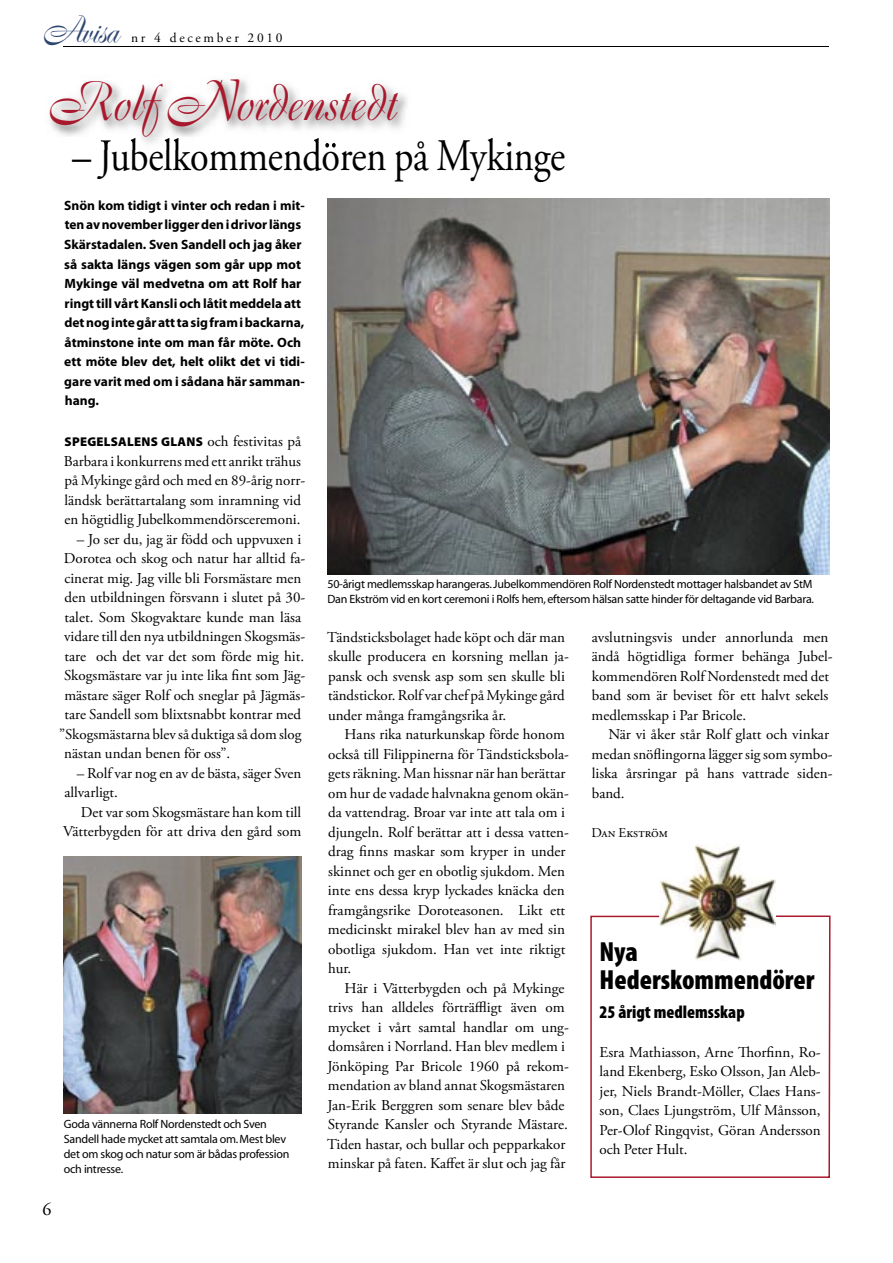
<style>
.page{position:relative;width:893px;height:1263px;background:#fff}
.page>*{position:absolute;margin:0;border:0;box-sizing:border-box;transform-origin:0 0}
.t1{font:54px "Boulevard";letter-spacing:-.01em;color:#a9192d;scale:.9 1}
.t2{font:45px "Adobe Garamond Pro";letter-spacing:-.01em;color:#000;scale:.85 1}
.t3{font:42.9px "Edwardian Script ITC";color:#2f4671;scale:.86 1}
.t4{font:900 condensed 27.75px/28.5px "Myriad Pro";color:#000}
.t5{font:900 condensed 18px "Myriad Pro";color:#000}
.t6{font:18px "Adobe Garamond Pro";color:#000}
.t7{font:15px/19.5px "Adobe Garamond Pro";color:#000}
.t8{font:700 13.5px/19.5px "Myriad Pro";color:#000}
.t9{font:13.5px "Adobe Garamond Pro";letter-spacing:.2em;color:#000}
.t10{font:900 12.75px "Myriad Pro";letter-spacing:.02em;color:#000}
.t11{font:12px/15px "Myriad";letter-spacing:-.02em;color:#000}
.s1{font-family:"Boulevard";font-size:36.75px}
.s2{font-family:"Adobe Garamond Pro";font-weight:400;font-size:15px}
</style>
<div class="page">
<svg style="left:590px;top:915px;width:240px;height:263px"></svg>
<hr style="left:64px;top:46px;width:765px;height:1px;background:#000">
<img style="left:327px;top:199px;width:502px;height:375px">
<img style="left:64px;top:857px;width:238px;height:256px">
<img style="left:50px;top:80px;width:357px;height:58px">
<img style="left:100px;top:138px;width:236px;height:12px">
<img style="left:659px;top:844px;width:117px;height:117px">
<h3 class="t3" style="left:42px;top:5px;width:90px"><span class="s1">A</span>visa</h3>
<p class="t9" style="left:131px;top:29px;width:153px">nr 4 december 2010</p>
<h1 class="t1" style="left:47px;top:67px;width:389px">Rolf Nordenstedt</h1>
<h2 class="t2" style="left:72px;top:129px;width:582px">– Jubelkommendören på Mykinge</h2>
<p class="t8" style="left:64px;top:196px;width:242px">Snön kom tidigt i vinter och redan i mit&shy;ten av november ligger den i drivor längs Skärstadalen. Sven Sandell och jag åker så sakta längs vägen som går upp mot Mykinge väl medvetna om att Rolf har ringt till vårt Kansli och låtit meddela att det nog inte går att ta sig fram i backarna, åtminstone inte om man får möte. Och ett möte blev det, helt olikt det vi tidi&shy;gare varit med om i sådana här samman&shy;hang.</p>
<p class="t10" style="left:65px;top:435px;width:238px">SPEGELSALENS GLANS <span class="s2">och festivitas på</span></p>
<p class="t7" style="left:64px;top:452px;width:243px">Barbara i konkurrens med ett anrikt trähus på Mykinge gård och med en 89-årig norr&shy;ländsk berättartalang som inramning vid en högtidlig Jubelkommendörsceremoni.</p>
<p class="t7" style="left:77px;top:530px;width:226px">– Jo ser du, jag är född och uppvuxen i</p>
<p class="t7" style="left:64px;top:549px;width:243px">Dorotea och skog och natur har alltid fa-</p>
<p class="t7" style="left:64px;top:569px;width:238px">cinerat mig. Jag ville bli Forsmästare men</p>
<p class="t7" style="left:64px;top:588px;width:242px">den utbildningen försvann i slutet på 30-</p>
<p class="t7" style="left:65px;top:608px;width:238px">talet. Som Skogvaktare kunde man läsa</p>
<p class="t7" style="left:64px;top:627px;width:243px">vidare till den nya utbildningen Skogsmäs-</p>
<p class="t7" style="left:65px;top:647px;width:241px">tare och det var det som förde mig hit.</p>
<p class="t7" style="left:64px;top:666px;width:243px">Skogsmästare var ju inte lika fint som Jäg-</p>
<p class="t7" style="left:64px;top:686px;width:242px">mästare säger Rolf och sneglar på Jägmäs-</p>
<p class="t7" style="left:65px;top:705px;width:238px">tare Sandell som blixtsnabbt kontrar med</p>
<p class="t7" style="left:59px;top:725px;width:244px">”Skogsmästarna blev så duktiga så dom slog</p>
<p class="t7" style="left:64px;top:744px;width:167px">nästan undan benen för oss”.</p>
<p class="t7" style="left:64px;top:764px;width:238px;text-indent:12px">– Rolf var nog en av de bästa, säger Sven allvarligt.</p>
<p class="t7" style="left:63px;top:803px;width:240px;text-align:right">Det var som Skogsmästare han kom till<br>Vätterbygden för att driva den gård som</p>
<p class="t6" style="left:43px;top:1199px;width:10px">6</p>
<p class="t11" style="left:64px;top:1117px;width:227px">Goda vännerna Rolf Nordenstedt och Sven Sandell hade mycket att samtala om. Mest blev det om skog och natur som är bådas profession och intresse.</p>
<p class="t11" style="left:327px;top:577px;width:488px">50-årigt medlemsskap harangeras. Jubelkommendören Rolf Nordenstedt mottager halsbandet av StM<br>Dan Ekström vid en kort ceremoni i Rolfs hem, eftersom hälsan satte hinder för deltagande vid Barbara.</p>
<p class="t7" style="left:327px;top:628px;width:243px">Tändsticksbolaget hade köpt och där man skulle producera en korsning mellan ja&shy;pansk och svensk asp som sen skulle bli tändstickor. Rolf var chef på Mykinge gård under många framgångsrika år.</p>
<p class="t7" style="left:328px;top:725px;width:242px;text-indent:17px">Hans rika naturkunskap förde honom också till Filippinerna för Tändsticksbola&shy;gets räkning. Man hissnar när han berättar om hur de vadade halvnakna genom okän&shy;da vattendrag. Broar var inte att tala om i djungeln. Rolf berättar att i dessa vatten&shy;drag finns maskar som kryper in under skinnet och ger en obotlig sjukdom. Men inte ens dessa kryp lyckades knäcka den framgångsrike Doroteasonen. Likt ett medicinskt mirakel blev han av med sin obotliga sjukdom. Han vet inte riktigt hur.</p>
<p class="t7" style="left:327px;top:979px;width:243px;text-indent:17px">Här i Vätterbygden och på Mykinge trivs han alldeles förträffligt även om mycket i vårt samtal handlar om ung&shy;domsåren i Norrland. Han blev medlem i Jönköping Par Bricole 1960 på rekom&shy;mendation av bland annat Skogsmästaren Jan-Erik Berggren som senare blev både Styrande Kansler och Styrande Mästare.<br>Tiden hastar, och bullar och pepparkakor minskar på faten. Kaffet är slut och jag får</p>
<p class="t7" style="left:592px;top:628px;width:242px">avslutningsvis under annorlunda men ändå högtidliga former behänga Jubel&shy;kommendören Rolf Nordenstedt med det band som är beviset för ett halvt sekels medlemsskap i Par Bricole.</p>
<p class="t7" style="left:592px;top:725px;width:242px;text-indent:17px">När vi åker står Rolf glatt och vinkar medan snöflingorna lägger sig som symbo&shy;liska årsringar på hans vattrade siden&shy;band.</p>
<p class="t9" style="left:591px;top:824px;width:78px">DAN EKSTRÖM</p>
<h3 class="t4" style="left:600px;top:937px;width:217px">Nya<br>Hederskommendörer</h3>
<p class="t5" style="left:600px;top:1001px;width:147px">25 årigt medlemsskap</p>
<p class="t7" style="left:600px;top:1043px;width:223px;text-align:justify">Esra Mathiasson, Arne Thorfinn, Ro&shy;land Ekenberg, Esko Olsson, Jan Aleb&shy;jer, Niels Brandt-Möller, Claes Hans&shy;son, Claes Ljungström, Ulf Månsson, Per-Olof Ringqvist, Göran Andersson och Peter Hult.</p>
</div>
